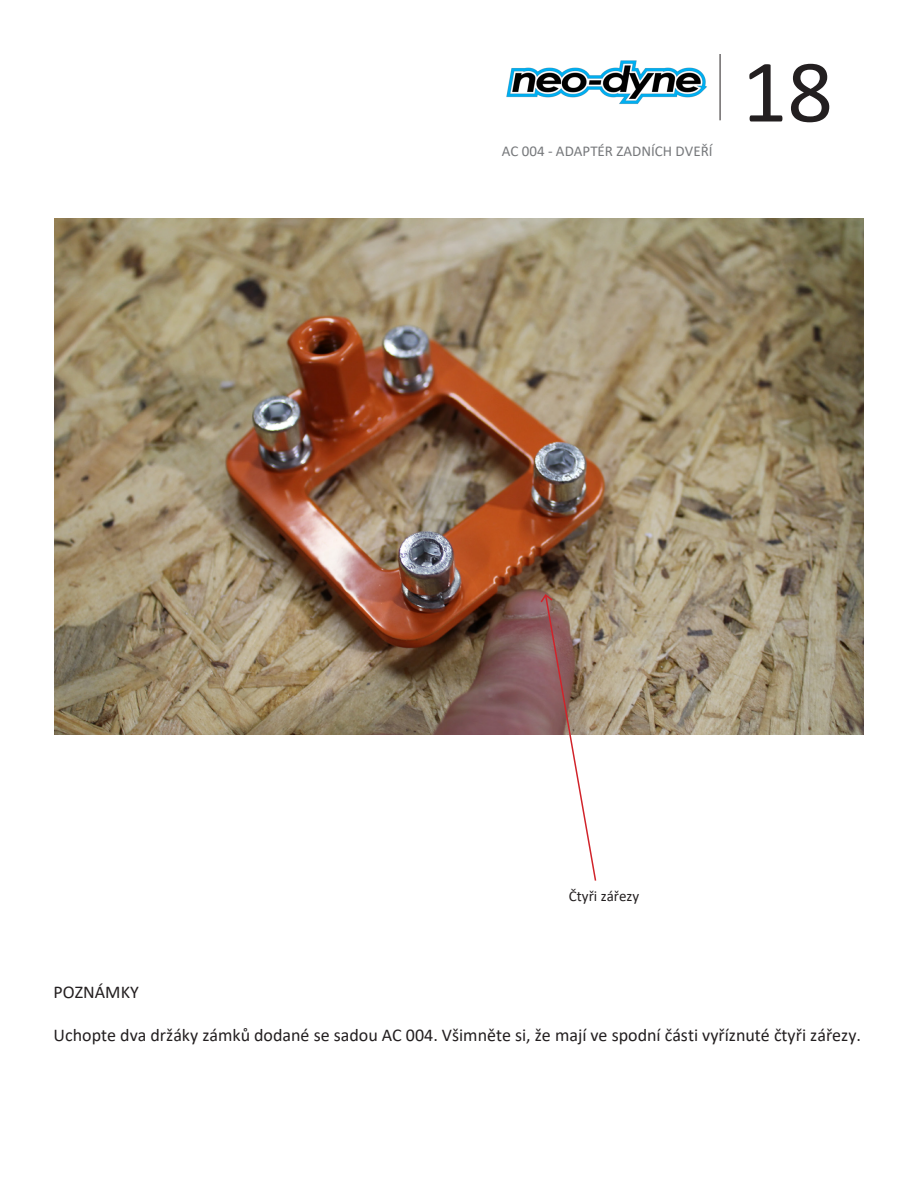
<style>
.page{position:relative;width:918px;height:1188px;background:#fff}
.page>*{position:absolute;margin:0;border:0;box-sizing:border-box;transform-origin:0 0}
.t1{font:90px "Calibri";color:#231f20}
.t2{font:18px "Calibri";color:#231f20}
.t3{font:15px "Calibri";color:#76787b}
.t4{font:15px "Calibri";color:#231f20}
</style>
<div class="page">
<img style="left:54px;top:219px;width:810px;height:516px">
<hr style="left:720px;top:54px;width:1px;height:66px;background:#231f20">
<img style="left:506px;top:60px;width:201px;height:44px">
<svg style="left:539px;top:593px;width:58px;height:288px"></svg>
<p class="t3" style="left:502px;top:140px;width:212px">AC 004 - ADAPTÉR ZADNÍCH DVEŘÍ</p>
<p class="t1" style="left:742px;top:35px;width:93px">18</p>
<p class="t4" style="left:569px;top:886px;width:72px">Čtyři zářezy</p>
<p class="t2" style="left:54px;top:979px;width:87px">POZNÁMKY</p>
<p class="t2" style="left:54px;top:1022px;width:809px">Uchopte dva držáky zámků dodané se sadou AC 004. Všimněte si, že mají ve spodní části vyříznuté čtyři zářezy.</p>
</div>
